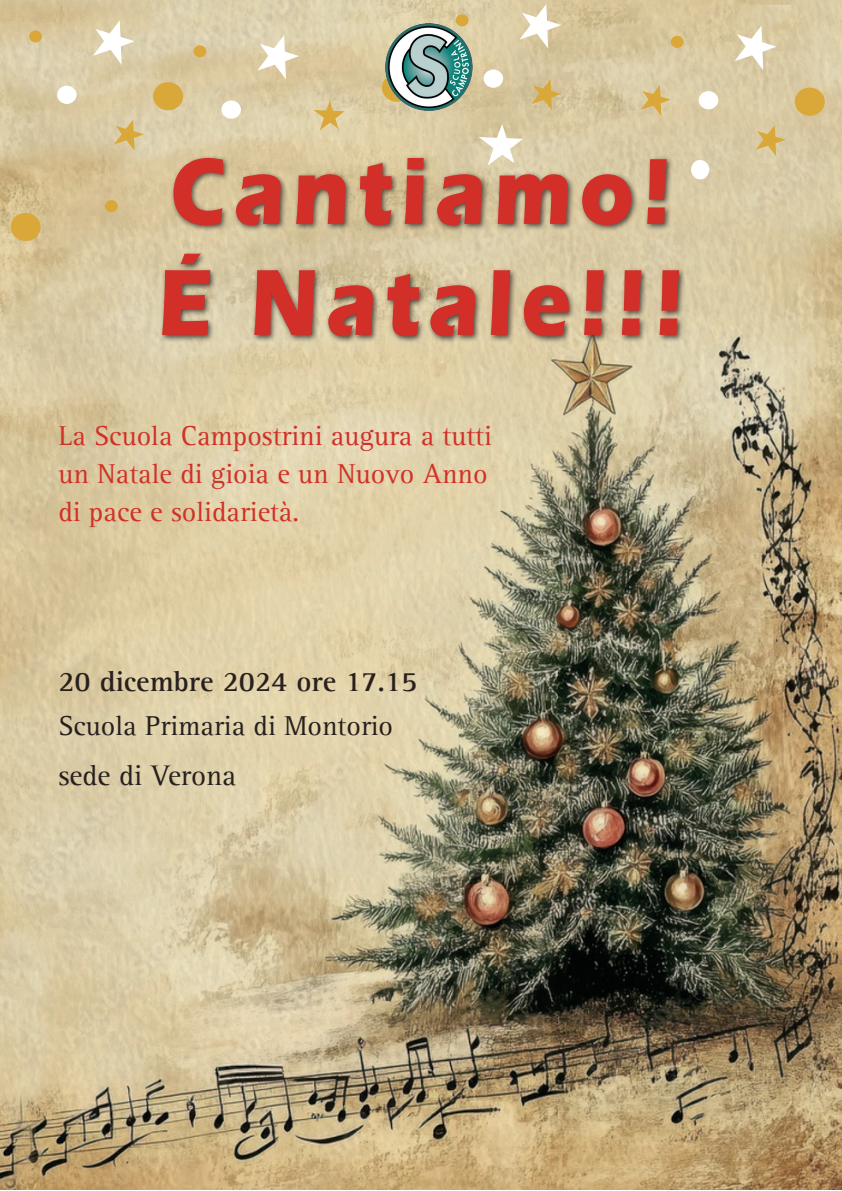
<style>
.page{position:relative;width:842px;height:1191px;background:#fff}
.page>*{position:absolute;margin:0;border:0;box-sizing:border-box;transform-origin:0 0}
.t1{font:700 97.1px/111px "Eras ITC";letter-spacing:.1em;color:#d12f27;scale:.85 1}
.t2{font:700 29px "Rotis Serif";color:#27201e}
.t3{font:29px "Rotis Serif";color:#27201e}
.t4{font:28px/38px "Rotis Serif";color:#d13127}
.t5{font:28px "Rotis Serif";color:#27201e}
</style>
<div class="page">
<img style="left:0;top:0;width:842px;height:1189px">
<div style="left:159px;top:155px;width:527px;height:189px;background:#231f20;opacity:.75"></div>
<div style="left:153px;top:82px;width:30px;height:28px;background:#d9a839;border-radius:50%"></div>
<svg style="left:257px;top:35px;width:42px;height:45px"></svg>
<svg style="left:641px;top:85px;width:30px;height:31px"></svg>
<div style="left:193px;top:45px;width:13px;height:12px;background:#d9a839;border-radius:50%"></div>
<div style="left:221px;top:100px;width:20px;height:19px;background:#fff;border-radius:50%"></div>
<div style="left:11px;top:213px;width:30px;height:28px;background:#d9a839;border-radius:50%"></div>
<svg style="left:479px;top:124px;width:44px;height:42px"></svg>
<svg style="left:313px;top:100px;width:31px;height:30px"></svg>
<div style="left:105px;top:200px;width:13px;height:12px;background:#d9a839;border-radius:50%"></div>
<div style="left:691px;top:160px;width:18px;height:19px;background:#fff;border-radius:50%"></div>
<div style="left:382px;top:74px;width:30px;height:28px;background:#d9a839;border-radius:50%"></div>
<svg style="left:519px;top:4px;width:42px;height:45px"></svg>
<svg style="left:531px;top:79px;width:30px;height:31px"></svg>
<div style="left:456px;top:14px;width:12px;height:12px;background:#d9a839;border-radius:50%"></div>
<div style="left:484px;top:69px;width:19px;height:19px;background:#fff;border-radius:50%"></div>
<svg style="left:93px;top:20px;width:42px;height:45px"></svg>
<svg style="left:114px;top:120px;width:30px;height:31px"></svg>
<div style="left:29px;top:30px;width:13px;height:13px;background:#d9a839;border-radius:50%"></div>
<div style="left:57px;top:86px;width:20px;height:18px;background:#fff;border-radius:50%"></div>
<img style="left:385px;top:23px;width:94px;height:87px">
<div style="left:795px;top:88px;width:30px;height:28px;background:#d9a839;border-radius:50%"></div>
<svg style="left:735px;top:26px;width:41px;height:44px"></svg>
<svg style="left:755px;top:125px;width:30px;height:31px"></svg>
<div style="left:671px;top:36px;width:13px;height:12px;background:#d9a839;border-radius:50%"></div>
<div style="left:699px;top:91px;width:19px;height:18px;background:#fff;border-radius:50%"></div>
<h1 class="t1" style="left:158px;top:136px;width:620px">Cantiamo!<br>É Natale!!!</h1>
<p class="t4" style="left:58px;top:417px;width:435px">La Scuola Campostrini augura a tutti un Natale di gioia e un Nuovo Anno di pace e solidarietà.</p>
<p class="t2" style="left:58px;top:664px;width:361px">20 dicembre 2024 ore 17.15</p>
<p class="t5" style="left:58px;top:710px;width:336px">Scuola Primaria di Montorio</p>
<p class="t3" style="left:58px;top:759px;width:179px">sede di Verona</p>
</div>
